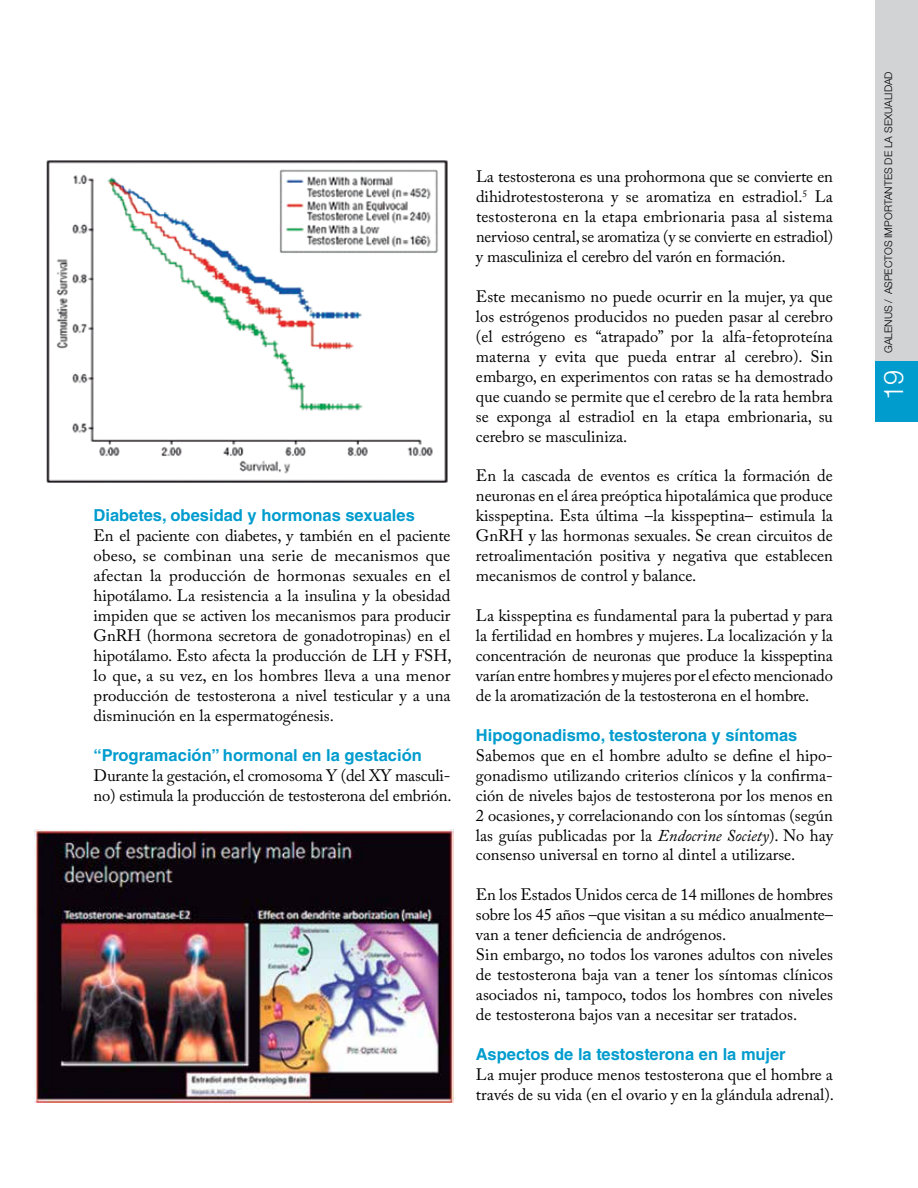
<style>
.page{position:relative;width:918px;height:1188px;background:#fff}
.page>*{position:absolute;margin:0;border:0;box-sizing:border-box;transform-origin:0 0}
.t1{font:300 27px "Helvetica Neue";color:#fff}
.t2{font:16.5px/20px "Adobe Caslon Pro";color:#000;text-align:justify}
.t3{font:700 16.5px "Helvetica LT Std";color:#009cce}
.t4{font:300 10.5px "Helvetica Neue";color:#000}
.s1{font-style:italic}
</style>
<div class="page">
<img style="left:46px;top:160px;width:402px;height:323px">
<img style="left:35px;top:830px;width:418px;height:272px">
<div style="left:875px;top:0;width:43px;height:412px;background:#d1d3d4"></div>
<div style="left:875px;top:361px;width:43px;height:61px;background:#009cce"></div>
<p class="t3" style="left:94px;top:505px;width:323px">Diabetes, obesidad y hormonas sexuales</p>
<p class="t2" style="left:94px;top:526px;width:360px">En el paciente con diabetes, y también en el paciente obeso, se combinan una serie de mecanismos que afectan la producción de hormonas sexuales en el hipotálamo. La resistencia a la insulina y la obesidad impiden que se activen los mecanismos para producir GnRH (hormona secretora de gonadotropinas) en el hipotálamo. Esto afecta la producción de LH y FSH, lo que, a su vez, en los hombres lleva a una menor producción de testosterona a nivel testicular y a una disminución en la espermatogénesis.</p>
<p class="t3" style="left:94px;top:745px;width:330px">“Programación” hormonal en la gestación</p>
<p class="t2" style="left:94px;top:765px;width:360px">Durante la gestación, el cromosoma Y (del XY masculi&shy;no) estimula la producción de testosterona del embrión.</p>
<p class="t2" style="left:476px;top:167px;width:359px">La testosterona es una prohormona que se convierte en dihidrotestosterona y se aromatiza en estradiol.<sup>5</sup> La testosterona en la etapa embrionaria pasa al sistema nervioso central, se aromatiza (y se convierte en estradiol) y masculiniza el cerebro del varón en formación.</p>
<p class="t2" style="left:476px;top:286px;width:359px">Este mecanismo no puede ocurrir en la mujer, ya que los estrógenos producidos no pueden pasar al cerebro (el estrógeno es “atrapado” por la alfa-fetoproteína materna y evita que pueda entrar al cerebro). Sin embargo, en experimentos con ratas se ha demostrado que cuando se permite que el cerebro de la rata hembra se exponga al estradiol en la etapa embrionaria, su cerebro se masculiniza.</p>
<p class="t2" style="left:476px;top:466px;width:358px">En la cascada de eventos es crítica la formación de neuronas en el área preóptica hipotalámica que produce kisspeptina. Esta última –la kisspeptina– estimula la GnRH y las hormonas sexuales. Se crean circuitos de retroalimentación positiva y negativa que establecen mecanismos de control y balance.</p>
<p class="t2" style="left:476px;top:605px;width:358px">La kisspeptina es fundamental para la pubertad y para la fertilidad en hombres y mujeres. La localización y la concentración de neuronas que produce la kisspeptina varían entre hombres y mujeres por el efecto mencionado de la aromatización de la testosterona en el hombre.</p>
<p class="t3" style="left:476px;top:725px;width:323px">Hipogonadismo, testosterona y síntomas</p>
<p class="t2" style="left:476px;top:745px;width:358px">Sabemos que en el hombre adulto se define el hipo&shy;gonadismo utilizando criterios clínicos y la confirma&shy;ción de niveles bajos de testosterona por los menos en 2 ocasiones, y correlacionando con los síntomas (según las guías publicadas por la <span class="s1">Endocrine Society</span>). No hay consenso universal en torno al dintel a utilizarse.</p>
<p class="t2" style="left:476px;top:885px;width:358px;text-align:left">En los Estados Unidos cerca de 14 millones de hombres sobre los 45 años –que visitan a su médico anualmente– van a tener deficiencia de andrógenos.<br>Sin embargo, no todos los varones adultos con niveles de testosterona baja van a tener los síntomas clínicos asociados ni, tampoco, todos los hombres con niveles de testosterona bajos van a necesitar ser tratados.</p>
<p class="t3" style="left:476px;top:1044px;width:311px">Aspectos de la testosterona en la mujer</p>
<p class="t2" style="left:476px;top:1064px;width:360px">La mujer produce menos testosterona que el hombre a través de su vida (en el ovario y en la glándula adrenal).</p>
<p class="t4" style="left:882px;top:353px;width:283px;rotate:-90deg">GALENUS / ASPECTOS IMPORTANTES DE LA SEXUALIDAD</p>
<h1 class="t1" style="left:877px;top:400px;width:32px;rotate:-90deg">19</h1>
</div>
